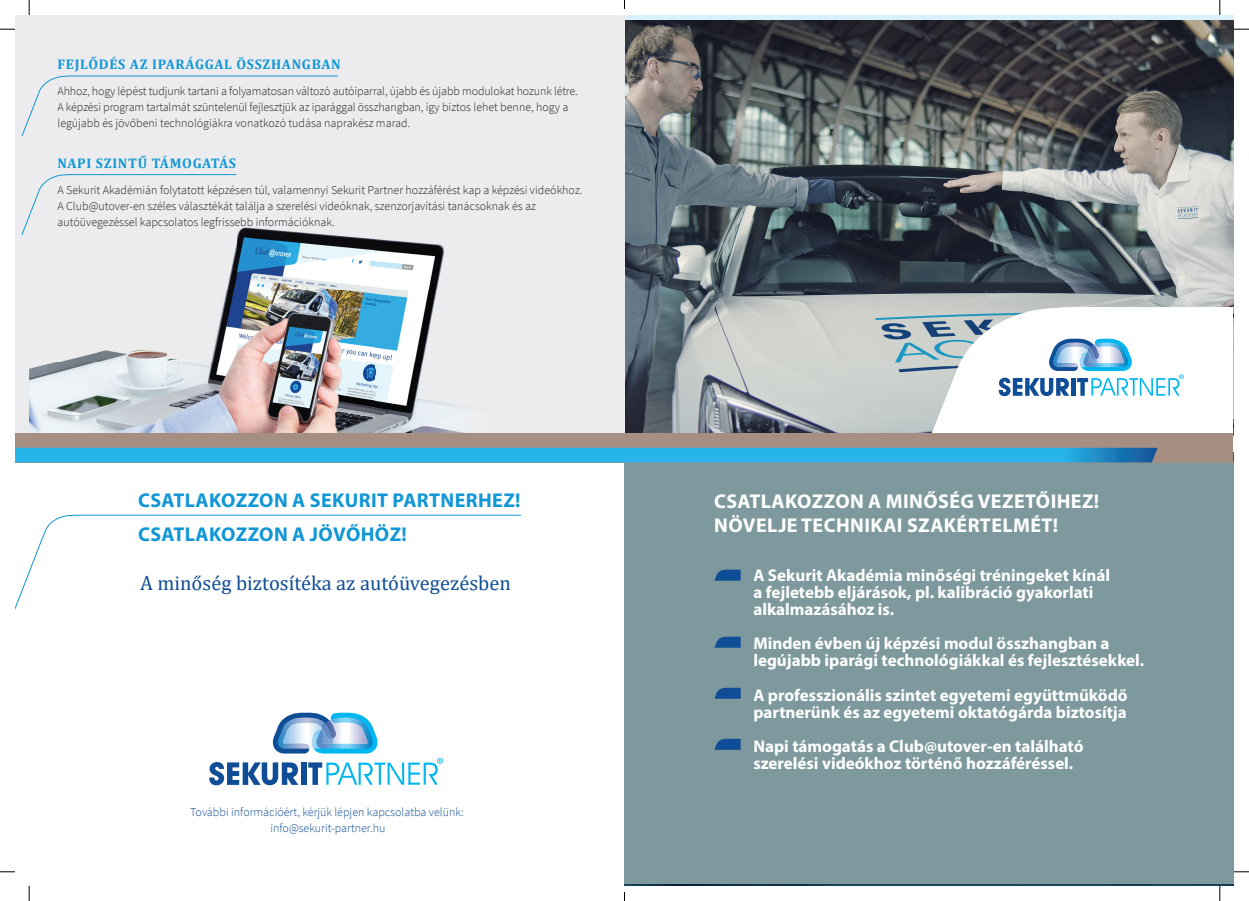
<style>
.page{position:relative;width:1249px;height:901px;background:#fff}
.page>*{position:absolute;margin:0;border:0;box-sizing:border-box;transform-origin:0 0}
.t1{font:20.5px "Cambria";color:#0f4d96}
.t2{font:700 20px/24px "Myriad Pro";letter-spacing:.02em;color:#fff}
.t3{font:700 20px/34px "Myriad Pro";letter-spacing:.02em;color:#1197d6}
.t4{font:700 17px/17px "Myriad Pro";color:#fff}
.t5{font:700 14px "Cambria";letter-spacing:.05em;color:#1197d6}
.t6{font:300 12px/16px "Source Sans Pro";color:#231f20}
.t7{font:300 12px/16px "Source Sans Pro";color:#0f4d96;text-align:center}
</style>
<div class="page">
<img style="left:624px;top:20px;width:431px;height:173px">
<img style="left:1055px;top:20px;width:179px;height:311px">
<img style="left:624px;top:193px;width:395px;height:173px">
<img style="left:1019px;top:193px;width:36px;height:114px">
<img style="left:1233px;top:331px;width:1px;height:104px">
<img style="left:624px;top:366px;width:308px;height:67px">
<div style="left:624px;top:462px;width:610px;height:421px;background:#7e999d"></div>
<svg style="left:714px;top:569px;width:27px;height:11px"></svg>
<svg style="left:714px;top:636px;width:27px;height:11px"></svg>
<svg style="left:714px;top:687px;width:27px;height:11px"></svg>
<svg style="left:714px;top:738px;width:27px;height:11px"></svg>
<div style="left:15px;top:15px;width:609px;height:428px;background:#ececee"></div>
<img style="left:29px;top:227px;width:435px;height:206px">
<div style="left:16px;top:433px;width:1217px;height:29px;background:#a58f83"></div>
<svg style="left:16px;top:447px;width:1141px;height:15px;background:#2caedf"></svg>
<svg style="left:21px;top:75px;width:318px;height:62px"></svg>
<svg style="left:21px;top:174px;width:216px;height:62px"></svg>
<svg style="left:932px;top:307px;width:301px;height:126px"></svg>
<svg style="left:15px;top:514px;width:506px;height:96px"></svg>
<svg style="left:209px;top:712px;width:234px;height:73px"></svg>
<img style="left:321px;top:727px;width:13px;height:16px">
<img style="left:317px;top:730px;width:16px;height:18px">
<img style="left:322px;top:723px;width:11px;height:15px">
<svg style="left:0;top:29px;width:15px;height:1px"></svg>
<svg style="left:1234px;top:29px;width:15px;height:1px"></svg>
<svg style="left:0;top:871px;width:15px;height:1px"></svg>
<svg style="left:1234px;top:871px;width:15px;height:1px"></svg>
<svg style="left:29px;top:0;width:1px;height:15px"></svg>
<svg style="left:29px;top:886px;width:1px;height:14px"></svg>
<svg style="left:1219px;top:0;width:2px;height:15px"></svg>
<svg style="left:1219px;top:885px;width:2px;height:15px"></svg>
<p class="t5" style="left:58px;top:54px;width:285px">FEJLŐDÉS AZ IPARÁGGAL ÖSSZHANGBAN</p>
<p class="t6" style="left:58px;top:83px;width:522px">Ahhoz, hogy lépést tudjunk tartani a folyamatosan változó autóiparral, újabb és újabb modulokat hozunk létre.<br>A képzési program tartalmát szüntelenül fejlesztjük az iparággal összhangban, így biztos lehet benne, hogy a legújabb és jövőbeni technológiákra vonatkozó tudása naprakész marad.</p>
<p class="t5" style="left:58px;top:153px;width:180px">NAPI SZINTŰ TÁMOGATÁS</p>
<p class="t6" style="left:58px;top:182px;width:526px">A Sekurit Akadémián folytatott képzésen túl, valamennyi Sekurit Partner hozzáférést kap a képzési videókhoz.<br>A Club@utover-en széles választékát találja a szerelési videóknak, szenzorjavítási tanácsoknak és az autóüvegezéssel kapcsolatos legfrissebb információknak.</p>
<h2 class="t3" style="left:138px;top:482px;width:384px">CSATLAKOZZON A SEKURIT PARTNERHEZ!<br>CSATLAKOZZON A JÖVŐHÖZ!</h2>
<h1 class="t1" style="left:140px;top:571px;width:372px">A minőség biztosítéka az autóüvegezésben</h1>
<p class="t7" style="left:190px;top:803px;width:275px">További információért, kérjük lépjen kapcsolatba velünk: info@sekurit-partner.hu</p>
<h2 class="t2" style="left:714px;top:488px;width:386px">CSATLAKOZZON A MINŐSÉG VEZETŐIHEZ!<br>NÖVELJE TECHNIKAI SZAKÉRTELMÉT!</h2>
<h3 class="t4" style="left:753px;top:566px;width:358px">A Sekurit Akadémia minőségi tréningeket kínál a fejletebb eljárások, pl. kalibráció gyakorlati alkalmazásához is.</h3>
<h3 class="t4" style="left:753px;top:634px;width:392px">Minden évben új képzési modul összhangban a legújabb iparági technológiákkal és fejlesztésekkel.</h3>
<h3 class="t4" style="left:753px;top:685px;width:376px">A professzionális szintet egyetemi együttműködő partnerünk és az egyetemi oktatógárda biztosítja</h3>
<h3 class="t4" style="left:753px;top:736px;width:332px">Napi támogatás a Club@utover-en található szerelési videókhoz történő hozzáféréssel.</h3>
</div>
